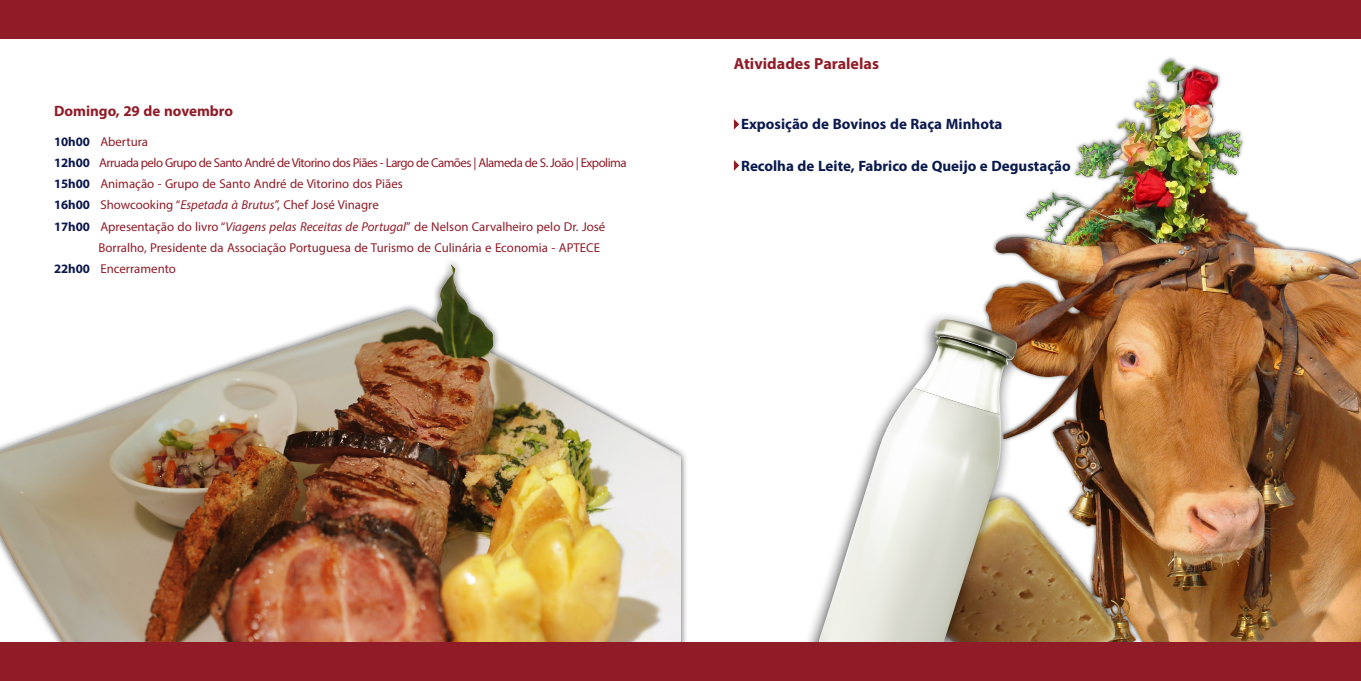
<style>
.page{position:relative;width:1361px;height:681px;background:#fff}
.page>*{position:absolute;margin:0;border:0;box-sizing:border-box;transform-origin:0 0}
.t1{font:700 22.5px "Myriad Arabic";color:#901c28}
.t2{font:700 21px "Myriad Arabic";color:#09194b}
.t3{font:700 21px "Myriad Arabic";color:#0c1a4e}
.t4{font:700 21px "Myriad Arabic";color:#901c28}
.t5{font:18px/21px "Myriad Arabic";color:#901c28}
.s1{font-weight:700;color:#0c184c}
.s2{font-style:italic}
</style>
<div class="page">
<img style="left:985px;top:57px;width:376px;height:584px">
<div style="left:0;top:258px;width:688px;height:422px;background:#000;opacity:.75"></div>
<img style="left:0;top:265px;width:680px;height:376px">
<div style="left:0;top:0;width:1361px;height:39px;background:#901c28"></div>
<img style="left:1028px;top:429px;width:128px;height:212px">
<div style="left:802px;top:310px;width:226px;height:370px;background:#000;opacity:.75"></div>
<img style="left:818px;top:387px;width:183px;height:254px">
<img style="left:913px;top:334px;width:95px;height:80px">
<img style="left:913px;top:387px;width:86px;height:27px">
<img style="left:935px;top:319px;width:82px;height:41px">
<div style="left:0;top:641px;width:1361px;height:39px;background:#901c28"></div>
<svg style="left:734px;top:119px;width:5px;height:11px"></svg>
<svg style="left:734px;top:160px;width:5px;height:11px"></svg>
<p class="t4" style="left:54px;top:97px;width:181px">Domingo, 29 de novembro</p>
<p class="t5" style="left:54px;top:132px;width:574px"><span class="s1">10h00</span> Abertura<br><span class="s1">12h00</span> Arruada pelo Grupo de Santo André de Vitorino dos Piães - Largo de Camões | Alameda de S. João | Expolima <span class="s1">15h00</span> Animação - Grupo de Santo André de Vitorino dos Piães<br><span class="s1">16h00</span> Showcooking “<span class="s2">Espetada à Brutus</span>”, Chef José Vinagre<br><span class="s1">17h00</span> Apresentação do livro “<span class="s2">Viagens pelas Receitas de Portugal</span>” de Nelson Carvalheiro pelo Dr. José</p>
<p class="t5" style="left:54px;top:237px;width:547px;text-indent:44px">Borralho, Presidente da Associação Portuguesa de Turismo de Culinária e Economia - APTECE<br><span class="s1">22h00</span> Encerramento</p>
<p class="t1" style="left:734px;top:48px;width:147px">Atividades Paralelas</p>
<p class="t3" style="left:741px;top:110px;width:263px">Exposição de Bovinos de Raça Minhota</p>
<p class="t2" style="left:741px;top:152px;width:331px">Recolha de Leite, Fabrico de Queijo e Degustação</p>
</div>
